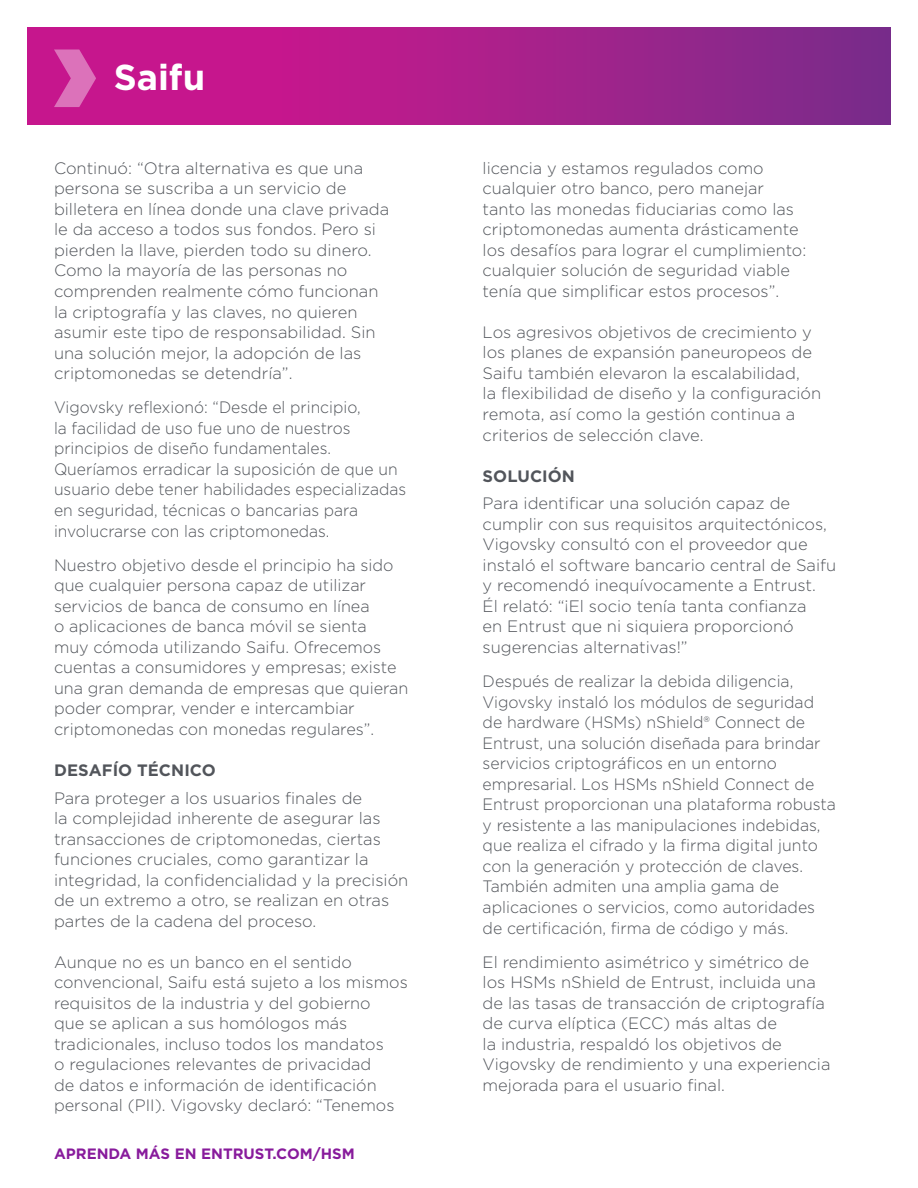
<style>
.page{position:relative;width:918px;height:1188px;background:#fff}
.page>*{position:absolute;margin:0;border:0;box-sizing:border-box;transform-origin:0 0}
.Company_Name{font:700 36px "Gotham";color:#fff}
.Body_copy{font:300 16.5px/20.5px "Gotham";color:#52555b}
.Body_copy-2{font:300 16.5px/20.5px "Gotham";color:#52555b;scale:.96 1}
.Body_copy-3{font:300 16.5px/20.5px "Gotham";color:#52555b;scale:.95 1}
.header_1{font:700 16.5px "Gotham";letter-spacing:.005em;color:#52555b}
.CTA_URL_front{font:700 15px "Gotham";color:#881b9c}
</style>
<div class="page">
<svg style="left:27px;top:27px;width:864px;height:98px;background:#aa1f8b"></svg>
<svg style="left:54px;top:50px;width:42px;height:57px;background:#d34da8"></svg>
<p class="Company_Name" style="left:114px;top:54px;width:93px">Saifu</p>
<p class="Body_copy" style="left:54px;top:157px;width:337px">Continuó: “Otra alternativa es que una persona se suscriba a un servicio de billetera en línea donde una clave privada le da acceso a todos sus fondos. Pero si pierden la llave, pierden todo su dinero.<br>Como la mayoría de las personas no comprenden realmente cómo funcionan la criptografía y las claves, no quieren asumir este tipo de responsabilidad. Sin una solución mejor, la adopción de las criptomonedas se detendría”.</p>
<p class="Body_copy-3" style="left:54px;top:397px;width:373px">Vigovsky reflexionó: “Desde el principio,<br>la facilidad de uso fue uno de nuestros principios de diseño fundamentales.<br>Queríamos erradicar la suposición de que un usuario debe tener habilidades especializadas en seguridad, técnicas o bancarias para involucrarse con las criptomonedas.</p>
<p class="Body_copy" style="left:54px;top:554px;width:356px">Nuestro objetivo desde el principio ha sido que cualquier persona capaz de utilizar servicios de banca de consumo en línea<br>o aplicaciones de banca móvil se sienta<br>muy cómoda utilizando Saifu. Ofrecemos cuentas a consumidores y empresas; existe una gran demanda de empresas que quieran poder comprar, vender e intercambiar criptomonedas con monedas regulares”.</p>
<p class="header_1" style="left:54px;top:759px;width:163px">DESAFÍO TÉCNICO</p>
<p class="Body_copy" style="left:54px;top:787px;width:356px">Para proteger a los usuarios finales de<br>la complejidad inherente de asegurar las transacciones de criptomonedas, ciertas funciones cruciales, como garantizar la integridad, la confidencialidad y la precisión de un extremo a otro, se realizan en otras partes de la cadena del proceso.</p>
<p class="Body_copy" style="left:54px;top:951px;width:355px">Aunque no es un banco en el sentido convencional, Saifu está sujeto a los mismos requisitos de la industria y del gobierno<br>que se aplican a sus homólogos más tradicionales, incluso todos los mandatos<br>o regulaciones relevantes de privacidad<br>de datos e información de identificación personal (PII). Vigovsky declaró: “Tenemos</p>
<p class="CTA_URL_front" style="left:54px;top:1144px;width:302px">APRENDA MÁS EN ENTRUST.COM/HSM</p>
<p class="Body_copy" style="left:483px;top:157px;width:325px">licencia y estamos regulados como cualquier otro banco, pero manejar tanto las monedas fiduciarias como las criptomonedas aumenta drásticamente los desafíos para lograr el cumplimiento: cualquier solución de seguridad viable tenía que simplificar estos procesos”.</p>
<p class="Body_copy" style="left:483px;top:321px;width:340px">Los agresivos objetivos de crecimiento y los planes de expansión paneuropeos de Saifu también elevaron la escalabilidad,<br>la flexibilidad de diseño y la configuración remota, así como la gestión continua a criterios de selección clave.</p>
<p class="header_1" style="left:483px;top:465px;width:94px">SOLUCIÓN</p>
<p class="Body_copy" style="left:483px;top:493px;width:355px">Para identificar una solución capaz de cumplir con sus requisitos arquitectónicos, Vigovsky consultó con el proveedor que instaló el software bancario central de Saifu y recomendó inequívocamente a Entrust.<br>Él relató: “¡El socio tenía tanta confianza<br>en Entrust que ni siquiera proporcionó sugerencias alternativas!”</p>
<p class="Body_copy-2" style="left:483px;top:670px;width:370px">Después de realizar la debida diligencia, Vigovsky instaló los módulos de seguridad de hardware (HSMs) nShield® Connect de Entrust, una solución diseñada para brindar servicios criptográficos en un entorno empresarial. Los HSMs nShield Connect de Entrust proporcionan una plataforma robusta y resistente a las manipulaciones indebidas, que realiza el cifrado y la firma digital junto con la generación y protección de claves.<br>También admiten una amplia gama de aplicaciones o servicios, como autoridades de certificación, firma de código y más.</p>
<p class="Body_copy" style="left:483px;top:951px;width:349px">El rendimiento asimétrico y simétrico de los HSMs nShield de Entrust, incluida una de las tasas de transacción de criptografía de curva elíptica (ECC) más altas de<br>la industria, respaldó los objetivos de Vigovsky de rendimiento y una experiencia mejorada para el usuario final.</p>
</div>
